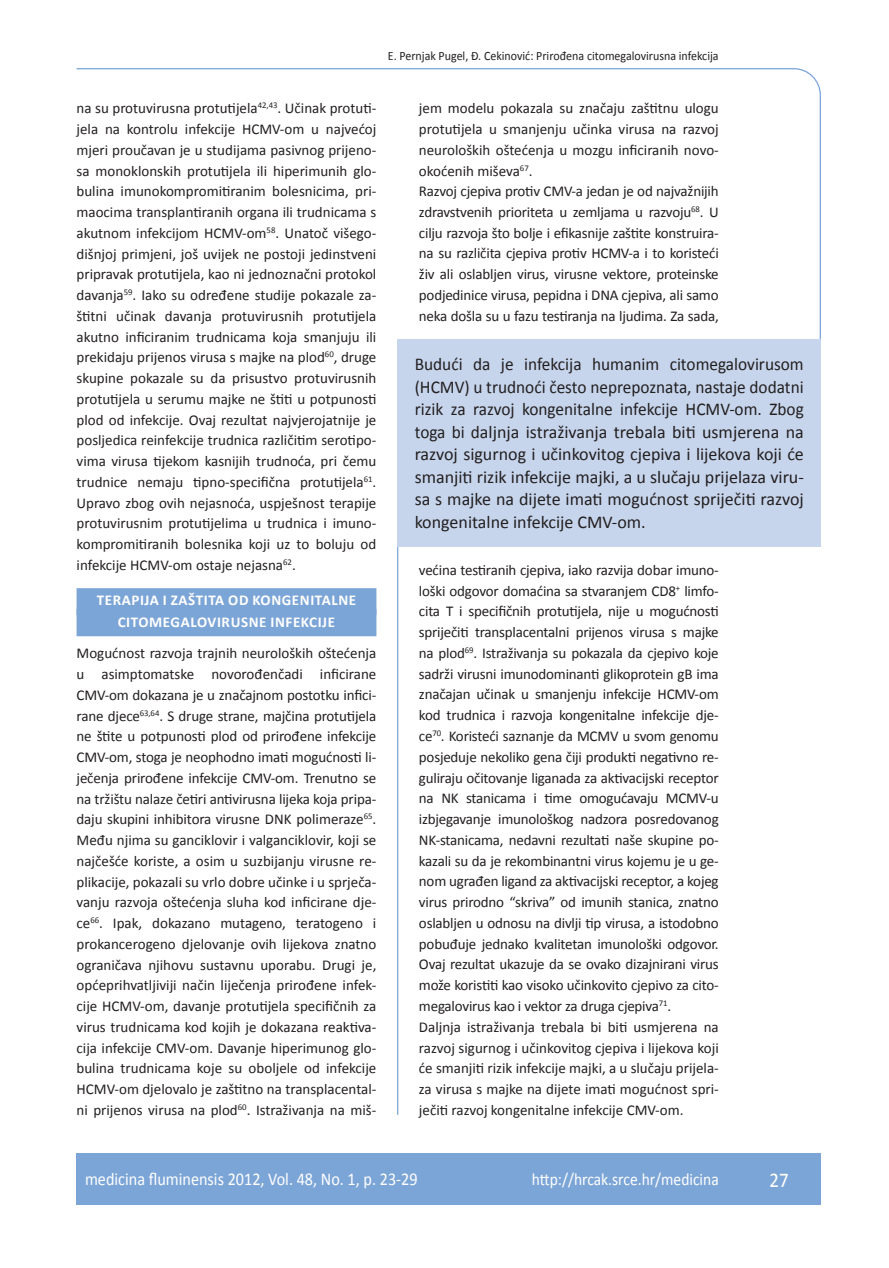
<style>
.page{position:relative;width:889px;height:1268px;background:#fff}
.page>*{position:absolute;margin:0;border:0;box-sizing:border-box;transform-origin:0 0}
.t1{font:21px "Calibri";color:#fff;scale:.9 1}
.anterfile{font:18px/22.5px "Calibri";color:#231f20;text-align:justify;scale:.96 1}
.t2{font:18px "Calibri";color:#fff;scale:.9 1}
.t3{font:17.25px "Calibri";color:#fff;scale:.9 1}
.osnovni_tekst{font:15px/20.7px "Calibri";color:#231f20;text-align:justify}
.naslov_ruler{font:700 15px "Calibri";letter-spacing:.04em;color:#fff}
.glava{font:12.75px "Calibri";color:#231f20;scale:.94 1}
</style>
<div class="page">
<svg style="left:76px;top:68px;width:745px;height:275px"></svg>
<hr style="left:397px;top:547px;width:1px;height:567px;background:#7ca5d7">
<div style="left:77px;top:1152px;width:744px;height:51px;background:#7ca5d7"></div>
<div style="left:77px;top:588px;width:299px;height:27px;background:#7ca5d7"></div>
<div style="left:77px;top:609px;width:299px;height:27px;background:#7ca5d7"></div>
<div style="left:398px;top:339px;width:423px;height:207px;background:#c6d5ec"></div>
<p class="glava" style="left:388px;top:47px;width:353px">E. Pernjak Pugel, Đ. Cekinović: Prirođena citomegalovirusna infekcija</p>
<p class="osnovni_tekst" style="left:77px;top:97px;width:301px">na su protuvirusna protutijela<sup>42,43</sup>. Učinak protuti&shy;jela na kontrolu infekcije HCMV-om u najvećoj mjeri proučavan je u studijama pasivnog prijeno&shy;sa monoklonskih protutijela ili hiperimunih glo&shy;bulina imunokompromitiranim bolesnicima, pri&shy;maocima transplantiranih organa ili trudnicama s akutnom infekcijom HCMV-om<sup>58</sup>. Unatoč višego&shy;dišnjoj primjeni, još uvijek ne postoji jedinstveni pripravak protutijela, kao ni jednoznačni protokol davanja<sup>59</sup>. Iako su određene studije pokazale za&shy;štitni učinak davanja protuvirusnih protutijela akutno inficiranim trudnicama koja smanjuju ili prekidaju prijenos virusa s majke na plod<sup>60</sup>, druge skupine pokazale su da prisustvo protuvirusnih protutijela u serumu majke ne štiti u potpunosti plod od infekcije. Ovaj rezultat najvjerojatnije je posljedica reinfekcije trudnica različitim serotipo&shy;vima virusa tijekom kasnijih trudnoća, pri čemu trudnice nemaju tipno-specifična protutijela<sup>61</sup>.<br>Upravo zbog ovih nejasnoća, uspješnost terapije protuvirusnim protutijelima u trudnica i imuno&shy;kompromitiranih bolesnika koji uz to boluju od infekcije HCMV-om ostaje nejasna<sup>62</sup>.</p>
<p class="naslov_ruler" style="left:97px;top:591px;width:261px">TERAPIJA I ZAŠTITA OD KONGENITALNE</p>
<p class="naslov_ruler" style="left:118px;top:612px;width:219px">CITOMEGALOVIRUSNE INFEKCIJE</p>
<p class="osnovni_tekst" style="left:77px;top:642px;width:301px">Mogućnost razvoja trajnih neuroloških oštećenja u asimptomatske novorođenčadi inficirane CMV-om dokazana je u značajnom postotku infici&shy;rane djece<sup>63,64</sup>. S druge strane, majčina protutijela ne štite u potpunosti plod od prirođene infekcije CMV-om, stoga je neophodno imati mogućnosti li&shy;ječenja prirođene infekcije CMV-om. Trenutno se na tržištu nalaze četiri antivirusna lijeka koja pripa&shy;daju skupini inhibitora virusne DNK polimeraze<sup>65</sup>.<br>Među njima su ganciklovir i valganciklovir, koji se najčešće koriste, a osim u suzbijanju virusne re&shy;plikacije, pokazali su vrlo dobre učinke i u sprječa&shy;vanju razvoja oštećenja sluha kod inficirane dje&shy;ce<sup>66</sup>. Ipak, dokazano mutageno, teratogeno i prokancerogeno djelovanje ovih lijekova znatno ograničava njihovu sustavnu uporabu. Drugi je, općeprihvatljiviji način liječenja prirođene infek&shy;cije HCMV-om, davanje protutijela specifičnih za virus trudnicama kod kojih je dokazana reaktiva&shy;cija infekcije CMV-om. Davanje hiperimunog glo&shy;bulina trudnicama koje su oboljele od infekcije HCMV-om djelovalo je zaštitno na transplacental&shy;ni prijenos virusa na plod<sup>60</sup>. Istraživanja na miš-</p>
<p class="osnovni_tekst" style="left:419px;top:97px;width:301px">jem modelu pokazala su značaju zaštitnu ulogu protutijela u smanjenju učinka virusa na razvoj neuroloških oštećenja u mozgu inficiranih novo&shy;okoćenih miševa<sup>67</sup>.</p>
<p class="osnovni_tekst" style="left:419px;top:180px;width:301px">Razvoj cjepiva protiv CMV-a jedan je od najvažnijih zdravstvenih prioriteta u zemljama u razvoju<sup>68</sup>. U cilju razvoja što bolje i efikasnije zaštite konstruira&shy;na su različita cjepiva protiv HCMV-a i to koristeći živ ali oslabljen virus, virusne vektore, proteinske podjedinice virusa, pepidna i DNA cjepiva, ali samo neka došla su u fazu testiranja na ljudima. Za sada,</p>
<p class="anterfile" style="left:415px;top:352px;width:407px">Budući da je infekcija humanim citomegalovirusom (HCMV) u trudnoći često neprepoznata, nastaje dodatni rizik za razvoj kongenitalne infekcije HCMV-om. Zbog toga bi daljnja istraživanja trebala biti usmjerena na razvoj sigurnog i učinkovitog cjepiva i lijekova koji će smanjiti rizik infekcije majki, a u slučaju prijelaza viru&shy;sa s majke na dijete imati mogućnost spriječiti razvoj kongenitalne infekcije CMV-om.</p>
<p class="osnovni_tekst" style="left:419px;top:558px;width:301px">većina testiranih cjepiva, iako razvija dobar imuno&shy;loški odgovor domaćina sa stvaranjem CD8<sup>+</sup> limfo&shy;cita T i specifičnih protutijela, nije u mogućnosti spriječiti transplacentalni prijenos virusa s majke na plod<sup>69</sup>. Istraživanja su pokazala da cjepivo koje sadrži virusni imunodominanti glikoprotein gB ima značajan učinak u smanjenju infekcije HCMV-om kod trudnica i razvoja kongenitalne infekcije dje&shy;ce<sup>70</sup>. Koristeći saznanje da MCMV u svom genomu posjeduje nekoliko gena čiji produkti negativno re&shy;guliraju očitovanje liganada za aktivacijski receptor na NK stanicama i time omogućavaju MCMV-u izbjegavanje imunološkog nadzora posredovanog NK-stanicama, nedavni rezultati naše skupine po&shy;kazali su da je rekombinantni virus kojemu je u ge&shy;nom ugrađen ligand za aktivacijski receptor, a kojeg virus prirodno “skriva” od imunih stanica, znatno oslabljen u odnosu na divlji tip virusa, a istodobno pobuđuje jednako kvalitetan imunološki odgovor.<br>Ovaj rezultat ukazuje da se ovako dizajnirani virus može koristiti kao visoko učinkovito cjepivo za cito&shy;megalovirus kao i vektor za druga cjepiva<sup>71</sup>.</p>
<p class="osnovni_tekst" style="left:419px;top:1015px;width:301px">Daljnja istraživanja trebala bi biti usmjerena na razvoj sigurnog i učinkovitog cjepiva i lijekova koji će smanjiti rizik infekcije majki, a u slučaju prijela&shy;za virusa s majke na dijete imati mogućnost spri&shy;ječiti razvoj kongenitalne infekcije CMV-om.</p>
<p class="t2" style="left:85px;top:1167px;width:371px">medicina fluminensis 2012, Vol. 48, No. 1, p. 23-29</p>
<p class="t3" style="left:532px;top:1168px;width:209px">http://hrcak.srce.hr/medicina</p>
<p class="t1" style="left:769px;top:1166px;width:23px">27</p>
</div>
